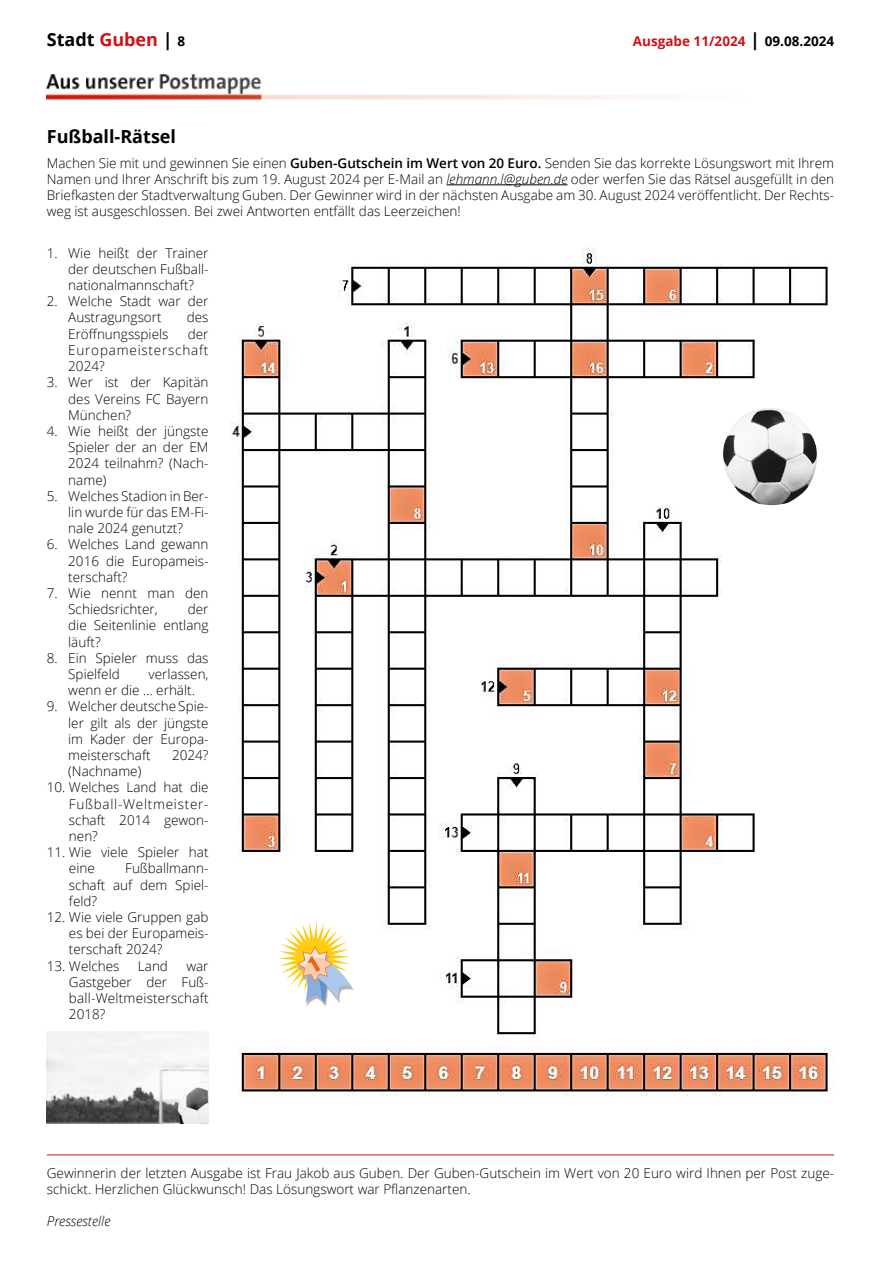
<style>
.page{position:relative;width:881px;height:1263px;background:#fff}
.page>*{position:absolute;margin:0;border:0;box-sizing:border-box;transform-origin:0 0}
.t1{font:700 18px "Open Sans";color:#000}
.t2{font:300 13.5px/16.2px "Open Sans";color:#000;text-align:justify}
.t3{font:700 13.5px "Open Sans";color:#cd1316}
.t4{font:italic 300 13.5px "Open Sans";color:#000}
.s1{color:#cd1316}
.s2{font-size:13.5px}
.s3{font-size:18px;color:#000}
.s4{color:#000}
.s5{font-weight:600}
.s6{font-style:italic}
</style>
<div class="page">
<hr style="left:446px;top:184px;width:121px;height:1px;background:#000">
<img style="left:47px;top:73px;width:625px;height:27px">
<img style="left:230px;top:247px;width:601px;height:850px">
<hr style="left:47px;top:1155px;width:786px;height:1px;background:#cd1316">
<img style="left:293px;top:943px;width:60px;height:68px">
<svg style="left:278px;top:922px;width:73px;height:81px"></svg>
<img style="left:722px;top:408px;width:94px;height:97px">
<img style="left:47px;top:1031px;width:161px;height:92px">
<h1 class="t1" style="left:47px;top:27px;width:140px">Stadt <span class="s1">Guben</span> | <span class="s2">8</span></h1>
<p class="t3" style="left:632px;top:32px;width:203px">Ausgabe 11/2024 <span class="s3">|</span> <span class="s4">09.08.2024</span></p>
<h1 class="t1" style="left:47px;top:124px;width:131px">Fußball-Rätsel</h1>
<p class="t2" style="left:47px;top:154px;width:788px">Machen Sie mit und gewinnen Sie einen <span class="s5">Guben-Gutschein im Wert von 20 Euro.</span> Senden Sie das korrekte Lösungswort mit Ihrem Namen und Ihrer Anschrift bis zum 19. August 2024 per E-Mail an <span class="s6">lehmann.l@guben.de</span> oder werfen Sie das Rätsel ausgefüllt in den Briefkasten der Stadtverwaltung Guben. Der Gewinner wird in der nächsten Ausgabe am 30. August 2024 veröffentlicht. Der Rechts&shy;weg ist ausgeschlossen. Bei zwei Antworten entfällt das Leerzeichen!</p>
<p class="t2" style="left:68px;top:244px;width:142px;text-indent:-21px">1. Wie heißt der Trainer der deutschen Fußball&shy;nationalmannschaft?</p>
<p class="t2" style="left:68px;top:293px;width:142px;text-indent:-21px">2. Welche Stadt war der<br>Austragungsort</p>
<p class="t2" style="left:187px;top:309px;width:23px">des</p>
<p class="t2" style="left:68px;top:325px;width:102px">Eröffnungsspiels</p>
<p class="t2" style="left:68px;top:325px;width:142px;text-indent:119px">der Europameisterschaft 2024?</p>
<p class="t2" style="left:68px;top:374px;width:142px;text-indent:-21px">3. Wer ist der Kapitän des Vereins FC Bayern München?</p>
<p class="t2" style="left:68px;top:422px;width:142px;text-indent:-21px">4. Wie heißt der jüngste Spieler der an der EM 2024 teilnahm? (Nach&shy;name)</p>
<p class="t2" style="left:68px;top:487px;width:142px;text-indent:-21px">5. Welches Stadion in Ber&shy;lin wurde für das EM-Fi&shy;nale 2024 genutzt?</p>
<p class="t2" style="left:68px;top:536px;width:142px;text-indent:-21px">6. Welches Land gewann 2016 die Europameis&shy;terschaft?</p>
<p class="t2" style="left:68px;top:584px;width:142px;text-indent:-21px">7. Wie nennt man den<br>Schiedsrichter,</p>
<p class="t2" style="left:68px;top:601px;width:142px;text-indent:119px">der die Seitenlinie entlang läuft?</p>
<p class="t2" style="left:68px;top:649px;width:142px;text-indent:-21px">8. Ein Spieler muss das<br>Spielfeld</p>
<p class="t2" style="left:68px;top:665px;width:142px;text-indent:80px">verlassen, wenn er die … erhält.</p>
<p class="t2" style="left:68px;top:698px;width:142px;text-indent:-21px">9. Welcher deutsche Spie&shy;ler gilt als der jüngste im Kader der Europa&shy;meisterschaft</p>
<p class="t2" style="left:172px;top:746px;width:38px">2024?</p>
<p class="t2" style="left:68px;top:763px;width:75px">(Nachname)</p>
<p class="t2" style="left:69px;top:779px;width:141px;text-indent:-22px">10. Welches Land hat die Fußball-Weltmeister&shy;schaft 2014 gewon&shy;nen?</p>
<p class="t2" style="left:69px;top:844px;width:141px;text-indent:-22px">11. Wie viele Spieler hat eine</p>
<p class="t2" style="left:69px;top:860px;width:141px;text-indent:56px">Fußballmann&shy;schaft auf dem Spiel&shy;feld?</p>
<p class="t2" style="left:69px;top:908px;width:141px;text-indent:-22px">12. Wie viele Gruppen gab es bei der Europameis&shy;terschaft 2024?</p>
<p class="t2" style="left:47px;top:957px;width:74px">13. Welches</p>
<p class="t2" style="left:138px;top:957px;width:32px">Land</p>
<p class="t2" style="left:69px;top:957px;width:141px;text-indent:117px">war Gastgeber der Fuß&shy;ball-Weltmeisterschaft 2018?</p>
<p class="t2" style="left:47px;top:1164px;width:788px">Gewinnerin der letzten Ausgabe ist Frau Jakob aus Guben. Der Guben-Gutschein im Wert von 20 Euro wird Ihnen per Post zuge&shy;schickt. Herzlichen Glückwunsch! Das Lösungswort war Pflanzenarten.</p>
<p class="t4" style="left:47px;top:1212px;width:65px">Pressestelle</p>
</div>
